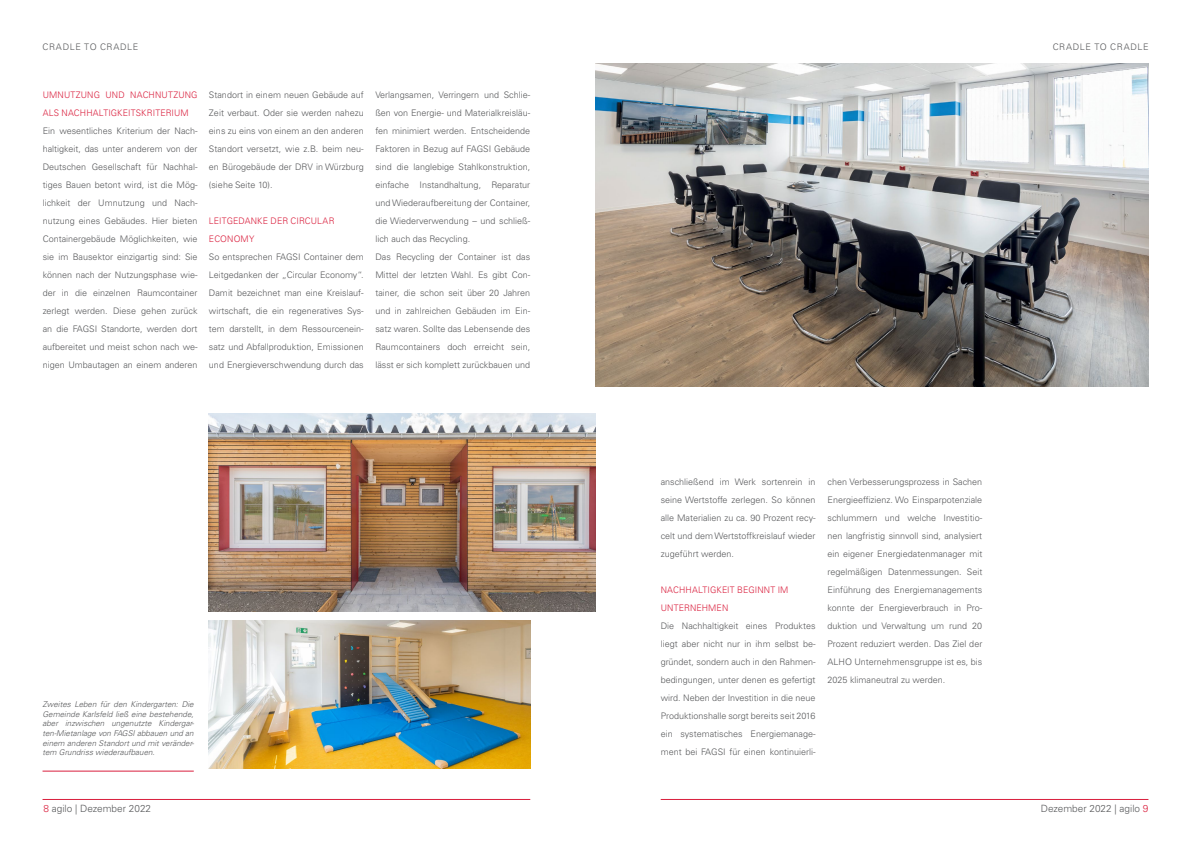
<style>
.page{position:relative;width:1191px;height:842px;background:#fff}
.page>*{position:absolute;margin:0;border:0;box-sizing:border-box;transform-origin:0 0}
.t1{font:300 10px "Univers LT Pro 45";color:#58595b}
.t2{font:300 9px/18px "Univers LT Pro 45";color:#58595b;text-align:justify}
.t3{font:300 9px/18px "Univers LT Pro 45";letter-spacing:.015em;color:#da1f3d}
.t4{font:300 9px "Univers LT Pro 45";letter-spacing:.065em;color:#58595b}
.t5{font:italic 300 8px/9.6px "Univers LT Pro 45";color:#58595b;text-align:justify}
.s1{color:#da1f3d}
</style>
<div class="page">
<hr style="left:43px;top:799px;width:487px;height:1px;background:#da1f3d">
<hr style="left:660px;top:799px;width:488px;height:1px;background:#da1f3d">
<img style="left:595px;top:63px;width:553px;height:323px">
<img style="left:209px;top:620px;width:321px;height:149px">
<img style="left:209px;top:414px;width:386px;height:197px">
<hr style="left:43px;top:771px;width:151px;height:1px;background:#da1f3d">
<p class="t4" style="left:43px;top:42px;width:97px">CRADLE TO CRADLE</p>
<p class="t4" style="left:1052px;top:42px;width:97px">CRADLE TO CRADLE</p>
<p class="t3" style="left:43px;top:86px;width:156px">UMNUTZUNG UND NACHNUTZUNG<br>ALS NACHHALTIGKEITSKRITERIUM</p>
<p class="t2" style="left:43px;top:122px;width:156px">Ein wesentliches Kriterium der Nach&shy;haltigkeit, das unter anderem von der Deutschen Gesellschaft für Nachhal&shy;tiges Bauen betont wird, ist die Mög&shy;lichkeit der Umnutzung und Nach&shy;nutzung eines Gebäudes. Hier bieten Containergebäude Möglichkeiten, wie sie im Bausektor einzigartig sind: Sie können nach der Nutzungsphase wie&shy;der in die einzelnen Raumcontainer zerlegt werden. Diese gehen zurück an die FAGSI Standorte, werden dort aufbereitet und meist schon nach we&shy;nigen Umbautagen an einem anderen</p>
<p class="t2" style="left:209px;top:86px;width:156px">Standort in einem neuen Gebäude auf Zeit verbaut. Oder sie werden nahezu eins zu eins von einem an den anderen Standort versetzt, wie z.B. beim neu&shy;en Bürogebäude der DRV in Würzburg (siehe Seite 10).</p>
<p class="t3" style="left:209px;top:212px;width:127px">LEITGEDANKE DER CIRCULAR<br>ECONOMY</p>
<p class="t2" style="left:209px;top:248px;width:156px">So entsprechen FAGSI Container dem Leitgedanken der „Circular Economy“.<br>Damit bezeichnet man eine Kreislauf&shy;wirtschaft, die ein regeneratives Sys&shy;tem darstellt, in dem Ressourcenein&shy;satz und Abfallproduktion, Emissionen und Energieverschwendung durch das</p>
<p class="t2" style="left:375px;top:86px;width:156px;text-align:left">Verlangsamen, Verringern und Schlie&shy;ßen von Energie- und Materialkreisläu&shy;fen minimiert werden. Entscheidende Faktoren in Bezug auf FAGSI Gebäude sind die langlebige Stahlkonstruktion, einfache Instandhaltung, Reparatur und Wiederaufbereitung der Container, die Wiederverwendung – und schließ&shy;lich auch das Recycling.<br>Das Recycling der Container ist das Mittel der letzten Wahl. Es gibt Con&shy;tainer, die schon seit über 20 Jahren und in zahlreichen Gebäuden im Ein&shy;satz waren. Sollte das Lebensende des Raumcontainers doch erreicht sein, lässt er sich komplett zurückbauen und</p>
<p class="t5" style="left:43px;top:699px;width:153px">Zweites Leben für den Kindergarten: Die Gemeinde Karlsfeld ließ eine bestehende, aber inzwischen ungenutzte Kindergar&shy;ten-Mietanlage von FAGSI abbauen und an einem anderen Standort und mit veränder&shy;tem Grundriss wiederaufbauen.</p>
<p class="t2" style="left:660px;top:473px;width:156px">anschließend im Werk sortenrein in seine Wertstoffe zerlegen. So können alle Materialien zu ca. 90 Prozent recy&shy;celt und dem Wertstoffkreislauf wieder zugeführt werden.</p>
<p class="t3" style="left:660px;top:581px;width:129px">NACHHALTIGKEIT BEGINNT IM<br>UNTERNEHMEN</p>
<p class="t2" style="left:660px;top:617px;width:156px">Die Nachhaltigkeit eines Produktes liegt aber nicht nur in ihm selbst be&shy;gründet, sondern auch in den Rahmen&shy;bedingungen, unter denen es gefertigt wird. Neben der Investition in die neue Produktionshalle sorgt bereits seit 2016 ein systematisches Energiemanage&shy;ment bei FAGSI für einen kontinuierli-</p>
<p class="t2" style="left:827px;top:473px;width:156px">chen Verbesserungsprozess in Sachen Energieeffizienz. Wo Einsparpotenziale schlummern und welche Investitio&shy;nen langfristig sinnvoll sind, analysiert ein eigener Energiedatenmanager mit regelmäßigen Datenmessungen. Seit Einführung des Energiemanagements konnte der Energieverbrauch in Pro&shy;duktion und Verwaltung um rund 20<br>Prozent reduziert werden. Das Ziel der ALHO Unternehmensgruppe ist es, bis 2025 klimaneutral zu werden.</p>
<p class="t1" style="left:43px;top:803px;width:109px"><span class="s1">8</span> agilo | Dezember 2022</p>
<p class="t1" style="left:1040px;top:803px;width:109px">Dezember 2022 | agilo <span class="s1">9</span></p>
</div>
